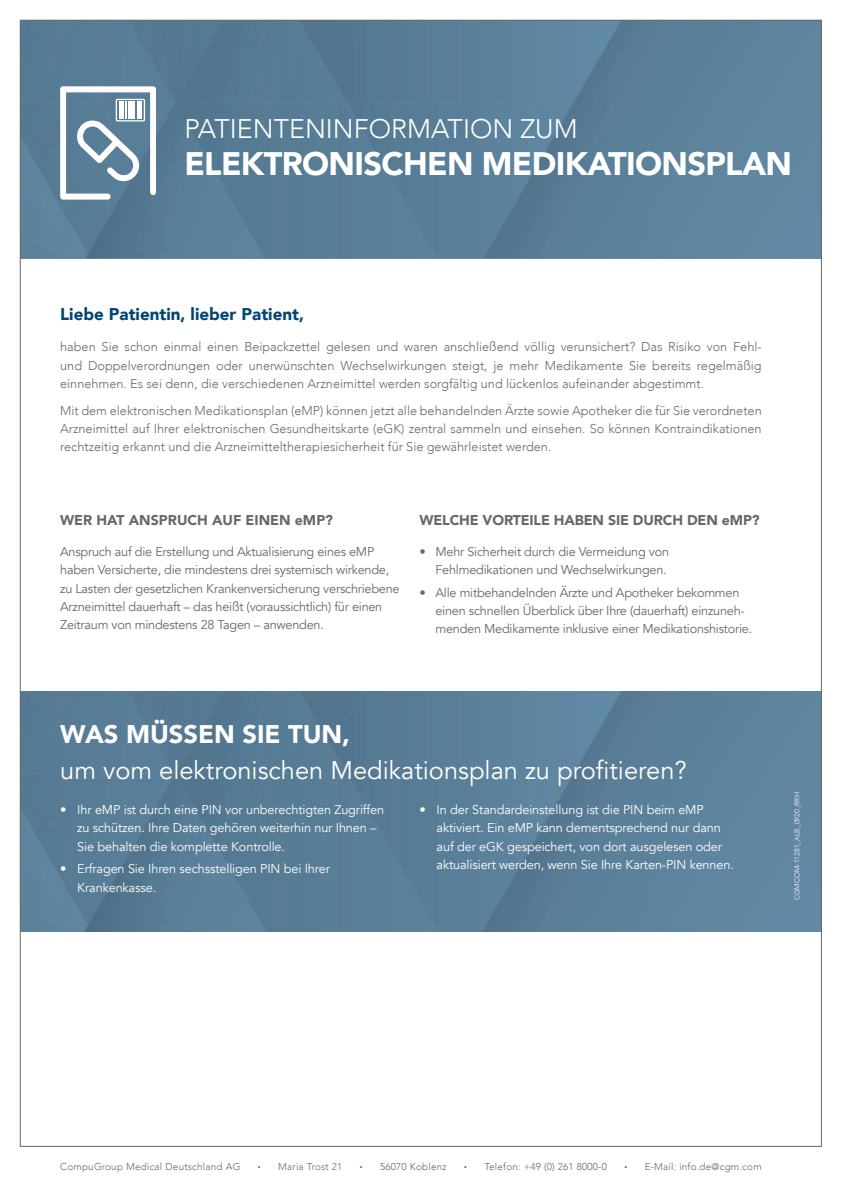
<style>
.page{position:relative;width:842px;height:1191px;background:#fff}
.page>*{position:absolute;margin:0;border:0;box-sizing:border-box;transform-origin:0 0}
.t1{font:900 32.5px "Avenir";letter-spacing:-.02em;color:#fff}
.t2{font:300 26.9px "Avenir";color:#fff}
.t3{font:25.5px "Avenir";color:#fff}
.t4{font:900 25.5px "Avenir";color:#fff}
.t5{font:900 17px "Avenir";color:#004574}
.t6{font:900 14.1px "Avenir";letter-spacing:-.01em;color:#686868}
.t7{font:300 12.7px/18.4px "Avenir";color:#686868;text-align:justify}
.t8{font:12.7px/18.4px "Avenir";letter-spacing:-.02em;color:#686868}
.t9{font:12.7px/18.4px "Avenir";letter-spacing:-.01em;color:#fff}
.t10{font:300 9.9px "Avenir";letter-spacing:.02em;color:#686868}
.t11{font:300 7.1px "Avenir";letter-spacing:.01em;color:#fff}
.s1{font-size:5.7px}
</style>
<div class="page">
<div style="left:20px;top:691px;width:801px;height:241px;background:#597e97"></div>
<div style="left:20px;top:20px;width:801px;height:239px;background:#597e97"></div>
<svg style="left:60px;top:86px;width:100px;height:114px"></svg>
<h2 class="t2" style="left:184px;top:113px;width:395px">PATIENTENINFORMATION ZUM</h2>
<h1 class="t1" style="left:184px;top:136px;width:609px">ELEKTRONISCHEN MEDIKATIONSPLAN</h1>
<h3 class="t5" style="left:60px;top:300px;width:245px">Liebe Patientin, lieber Patient,</h3>
<p class="t7" style="left:60px;top:338px;width:703px">haben Sie schon einmal einen Beipackzettel gelesen und waren anschließend völlig verunsichert? Das Risiko von Fehl&shy;und Doppelverordnungen oder unerwünschten Wechselwirkungen steigt, je mehr Medikamente Sie bereits regelmäßig einnehmen. Es sei denn, die verschiedenen Arzneimittel werden sorgfältig und lückenlos aufeinander abgestimmt.</p>
<p class="t7" style="left:60px;top:401px;width:703px">Mit dem elektronischen Medikationsplan (eMP) können jetzt alle behandelnden Ärzte sowie Apotheker die für Sie verordneten Arzneimittel auf Ihrer elektronischen Gesundheitskarte (eGK) zentral sammeln und einsehen. So können Kontraindikationen rechtzeitig erkannt und die Arzneimitteltherapiesicherheit für Sie gewährleistet werden.</p>
<p class="t6" style="left:60px;top:508px;width:274px">WER HAT ANSPRUCH AUF EINEN eMP?</p>
<p class="t8" style="left:60px;top:542px;width:341px">Anspruch auf die Erstellung und Aktualisierung eines eMP haben Versicherte, die mindestens drei systemisch wirkende, zu Lasten der gesetzlichen Krankenversicherung verschriebene Arzneimittel dauerhaft – das heißt (voraussichtlich) für einen Zeitraum von mindestens 28 Tagen – anwenden.</p>
<p class="t6" style="left:419px;top:508px;width:342px">WELCHE VORTEILE HABEN SIE DURCH DEN eMP?</p>
<p class="t8" style="left:419px;top:542px;width:251px;text-align:right">• Mehr Sicherheit durch die Vermeidung von<br>Fehlmedikationen und Wechselwirkungen.</p>
<p class="t8" style="left:435px;top:583px;width:318px;text-indent:-16px">• Alle mitbehandelnden Ärzte und Apotheker bekommen einen schnellen Überblick über Ihre (dauerhaft) einzuneh&shy;menden Medikamente inklusive einer Medikationshistorie.</p>
<h3 class="t4" style="left:60px;top:712px;width:291px">WAS MÜSSEN SIE TUN,</h3>
<h3 class="t3" style="left:60px;top:755px;width:628px">um vom elektronischen Medikationsplan zu profitieren?</h3>
<p class="t9" style="left:77px;top:800px;width:308px;text-indent:-17px">• Ihr eMP ist durch eine PIN vor unberechtigten Zugriffen zu schützen. Ihre Daten gehören weiterhin nur Ihnen –<br>Sie behalten die komplette Kontrolle.</p>
<p class="t9" style="left:77px;top:860px;width:254px;text-indent:-17px">• Erfragen Sie Ihren sechsstelligen PIN bei Ihrer<br>Krankenkasse.</p>
<p class="t9" style="left:437px;top:800px;width:299px;text-indent:-17px">• In der Standardeinstellung ist die PIN beim eMP aktiviert. Ein eMP kann dementsprechend nur dann auf der eGK gespeichert, von dort ausgelesen oder aktualisiert werden, wenn Sie Ihre Karten-PIN kennen.</p>
<p class="t11" style="left:793px;top:900px;width:109px;rotate:-90deg">CGMCOM-11281_ALB_0920_RRH</p>
<p class="t10" style="left:60px;top:1161px;width:182px">CompuGroup Medical Deutschland AG</p>
<p class="t10" style="left:258px;top:1161px;width:86px"><span class="s1">•</span> Maria Trost 21</p>
<p class="t10" style="left:360px;top:1161px;width:88px"><span class="s1">•</span> 56070 Koblenz</p>
<p class="t10" style="left:464px;top:1161px;width:144px"><span class="s1">•</span> Telefon: +49 (0) 261 8000-0</p>
<p class="t10" style="left:624px;top:1161px;width:139px"><span class="s1">•</span> E-Mail: info.de@cgm.com</p>
</div>
